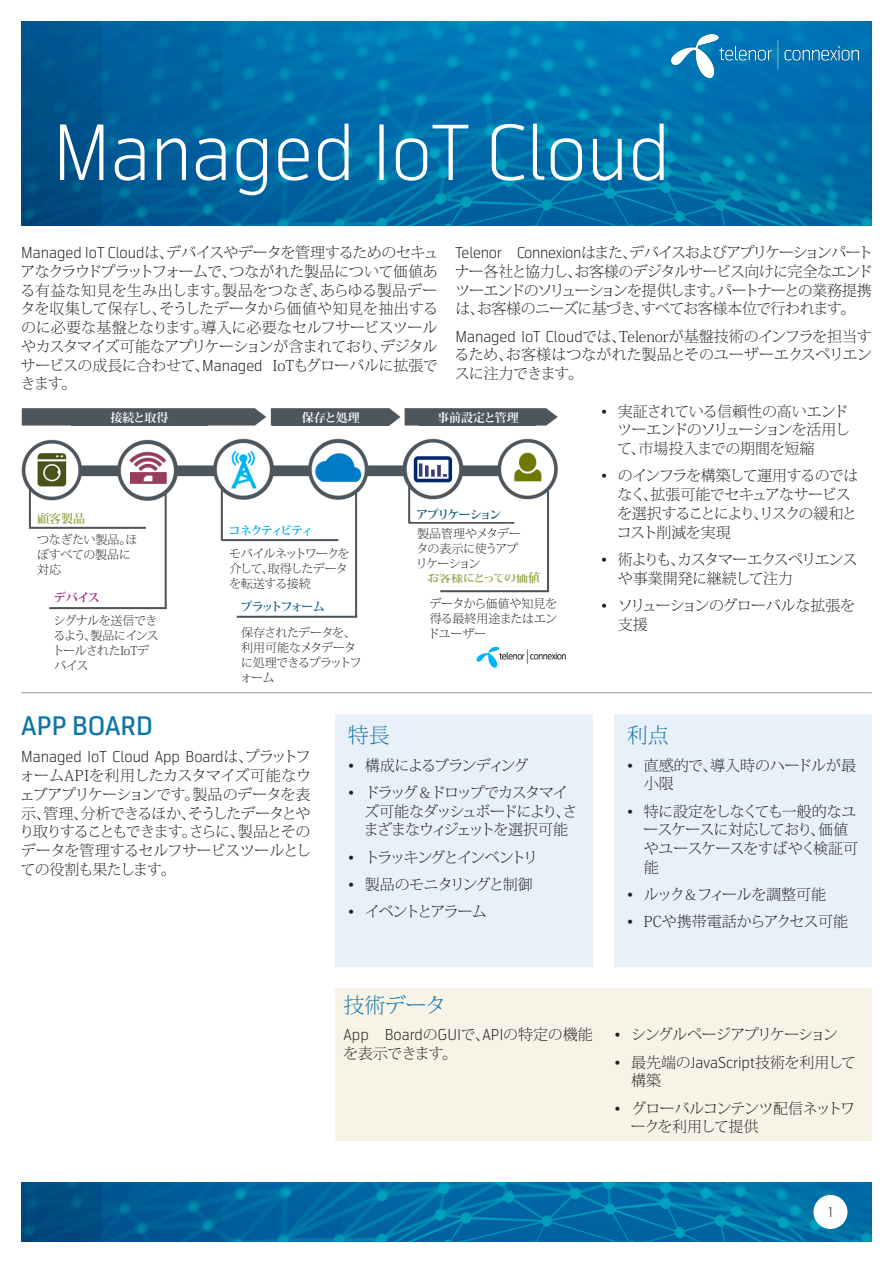
<style>
.page{position:relative;width:893px;height:1263px;background:#fff}
.page>*{position:absolute;margin:0;border:0;box-sizing:border-box;transform-origin:0 0}
.t1{font:300 75px "Telenor";color:#fff}
.Grand_mellom_heading{font:500 25.5px "Telenor";color:#0f74a8}
.mellomheading_mincho{font:200 21px "Koz Min Pr 6 N";letter-spacing:-.005em;color:#0f74a8}
.Brød_mincho{font:200 15px/18.8px "Koz Min Pr 6 N";letter-spacing:-.04em;color:#231f20;text-align:justify}
.Bullets_mincho{font:200 15px/18.8px "Koz Min Pr 6 N";letter-spacing:-.06em;color:#231f20}
.Bullets_mincho-2{font:200 15px/18.8px "Koz Min Pr 6 N";letter-spacing:-.04em;color:#231f20}
.Bullets_mincho-3{font:200 15px/18.8px "Koz Min Pr 6 N";letter-spacing:-.1em;color:#231f20}
.Bullets_mincho-4{font:200 15px/18.8px "Koz Min Pr 6 N";color:#231f20}
.Bullets_mincho-5{font:200 15px/18.8px "Koz Min Pr 6 N";letter-spacing:-.005em;color:#231f20}
.Bullets_mincho-6{font:200 15px "Koz Min Pr 6 N";letter-spacing:-.12em;color:#231f20}
.Bullets_mincho-7{font:200 15px "Koz Min Pr 6 N";letter-spacing:-.025em;color:#231f20}
.Bullets_mincho-8{font:200 15px "Koz Min Pr 6 N";letter-spacing:-.11em;color:#231f20}
.Bullets_mincho-9{font:200 15px "Koz Min Pr 6 N";letter-spacing:-.095em;color:#231f20}
.t2{font:300 13.5px "Telenor";color:#231f20}
.Brød_mincho-2{font:200 12px/15px "Koz Min Pr 6 N";letter-spacing:-.04em;color:#231f20}
.Brød_mincho-3{font:200 12px/15px "Koz Min Pr 6 N";letter-spacing:-.06em;color:#231f20}
.Brød_mincho-4{font:200 12px/15px "Koz Min Pr 6 N";letter-spacing:-.065em;color:#231f20}
.Brød_mincho-5{font:200 12px/15px "Koz Min Pr 6 N";letter-spacing:-.07em;color:#231f20}
.Brød_mincho-6{font:200 12px/15px "Koz Min Pr 6 N";letter-spacing:-.01em;color:#231f20}
.Brød_mincho-7{font:700 12px "Koz Min Pr 6 N";color:#fff}
.Brød_mincho-8{font:700 12px "Koz Min Pr 6 N";letter-spacing:-.005em;color:#93a445}
.Brød_mincho-9{font:700 12px "Koz Min Pr 6 N";letter-spacing:-.12em;color:#00aeef}
.Brød_mincho-10{font:700 12px "Koz Min Pr 6 N";letter-spacing:-.12em;color:#0f577d}
.Brød_mincho-11{font:700 12px "Koz Min Pr 6 N";letter-spacing:-.15em;color:#0e6695}
.Brød_mincho-12{font:700 12px "Koz Min Pr 6 N";color:#a0218c}
.s1{font-family:"Telenor";font-weight:300}
</style>
<div class="page">
<img style="left:21px;top:21px;width:851px;height:204px">
<img style="left:21px;top:1182px;width:851px;height:60px">
<div style="left:813px;top:1195px;width:34px;height:34px;background:#fff;border-radius:50%"></div>
<div style="left:335px;top:714px;width:258px;height:253px;background:#e8f0f9"></div>
<div style="left:614px;top:714px;width:258px;height:253px;background:#e8f0f9"></div>
<div style="left:335px;top:988px;width:537px;height:153px;background:#f8f3e7"></div>
<hr style="left:21px;top:692px;width:851px;height:1px;background:#959ca1">
<img style="left:672px;top:34px;width:187px;height:44px">
<img style="left:21px;top:408px;width:545px;height:260px">
<div style="left:71px;top:410px;width:136px;height:15px;background:#4d555d"></div>
<div style="left:33px;top:511px;width:114px;height:15px;background:#fff"></div>
<div style="left:225px;top:522px;width:114px;height:16px;background:#fff"></div>
<div style="left:412px;top:507px;width:114px;height:15px;background:#fff"></div>
<div style="left:423px;top:566px;width:122px;height:23px;background:#fff"></div>
<div style="left:237px;top:599px;width:114px;height:15px;background:#fff"></div>
<div style="left:50px;top:590px;width:114px;height:15px;background:#fff"></div>
<div style="left:33px;top:532px;width:114px;height:44px;background:#fff"></div>
<div style="left:225px;top:544px;width:126px;height:49px;background:#fff"></div>
<div style="left:413px;top:524px;width:114px;height:49px;background:#fff"></div>
<div style="left:425px;top:593px;width:139px;height:52px;background:#fff"></div>
<div style="left:237px;top:620px;width:128px;height:69px;background:#fff"></div>
<div style="left:50px;top:611px;width:116px;height:62px;background:#fff"></div>
<div style="left:273px;top:410px;width:116px;height:15px;background:#4d555d"></div>
<div style="left:420px;top:410px;width:116px;height:15px;background:#4d555d"></div>
<p class="t1" style="left:53px;top:107px;width:619px">Managed IoT Cloud</p>
<p class="Brød_mincho" style="left:20px;top:244px;width:420px"><span class="s1">Managed IoT Cloud</span>は、デバイスやデータを管理するためのセキュアなクラウドプラットフォームで、つながれた製品について価値ある有益な知見を生み出します。製品をつなぎ、あらゆる製品データを収集して保存し、そうしたデータから価値や知見を抽出するのに必要な基盤となります。導入に必要なセルフサービスツールやカスタマイズ可能なアプリケーションが含まれており、デジタルサービスの成長に合わせて、<span class="s1">Managed</span> IoTもグローバルに拡張できます。</p>
<p class="Brød_mincho" style="left:455px;top:244px;width:420px"><span class="s1">Telenor Connexion</span>はまた、デバイスおよびアプリケーションパートナー各社と協力し、お客様のデジタルサービス向けに完全なエンドツーエンドのソリューションを提供します。パートナーとの業務提携は、お客様のニーズに基づき、すべてお客様本位で行われます。</p>
<p class="Brød_mincho" style="left:455px;top:327px;width:419px"><span class="s1">Managed IoT Cloud</span>では、Telenorが基盤技術のインフラを担当するため、お客様はつながれた製品とそのユーザーエクスペリエンスに注力できます。</p>
<p class="Brød_mincho-7" style="left:111px;top:411px;width:59px">接続と取得</p>
<p class="Brød_mincho-8" style="left:37px;top:512px;width:49px">顧客製品</p>
<p class="Brød_mincho-6" style="left:37px;top:532px;width:102px">つなぎたい製品。ほぼすべての製品に対応</p>
<p class="Brød_mincho-12" style="left:54px;top:591px;width:47px">デバイス</p>
<p class="Brød_mincho-2" style="left:52px;top:613px;width:108px">シグナルを送信できるよう、製品にインストールされたIoTデバイス</p>
<p class="Brød_mincho-7" style="left:302px;top:411px;width:59px">保存と処理</p>
<p class="Brød_mincho-7" style="left:437px;top:411px;width:83px">事前設定と管理</p>
<p class="Brød_mincho-10" style="left:416px;top:508px;width:87px">アプリケーション</p>
<p class="Brød_mincho-9" style="left:229px;top:524px;width:86px">コネクティビティ</p>
<p class="Brød_mincho-5" style="left:416px;top:526px;width:107px">製品管理やメタデータの表示に使うアプリケーション</p>
<p class="Brød_mincho-2" style="left:429px;top:597px;width:129px">データから価値や知見を得る最終用途またはエン</p>
<p class="Brød_mincho-4" style="left:229px;top:546px;width:122px">モバイルネットワークを介して、取得したデータを転送する接続</p>
<p class="Brød_mincho-8" style="left:427px;top:571px;width:115px">お客様にとっての価値</p>
<p class="Brød_mincho-11" style="left:241px;top:600px;width:86px">プラットフォーム</p>
<p class="Brød_mincho-3" style="left:241px;top:625px;width:116px">保存されたデータを、</p>
<p class="Brød_mincho-2" style="left:428px;top:627px;width:60px">ドユーザー</p>
<p class="Brød_mincho-3" style="left:240px;top:640px;width:123px">利用可能なメタデータに処理できるプラットフォーム</p>
<p class="Grand_mellom_heading" style="left:21px;top:710px;width:133px">APP BOARD</p>
<p class="Brød_mincho" style="left:20px;top:748px;width:293px"><span class="s1">Managed IoT Cloud App Board</span>は、プラットフォームAPIを利用したカスタマイズ可能なウェブアプリケーションです。製品のデータを表示、管理、分析できるほか、そうしたデータとやり取りすることもできます。さらに、製品とそのデータを管理するセルフサービスツールとしての役割も果たします。</p>
<p class="mellomheading_mincho" style="left:348px;top:724px;width:43px">特長</p>
<p class="Bullets_mincho-8" style="left:348px;top:757px;width:182px">• 構成によるブランディング</p>
<p class="Bullets_mincho-3" style="left:364px;top:783px;width:215px;text-indent:-16px">• ドラッグ＆ドロップでカスタマイズ可能なダッシュボードにより、さまざまなウィジェットを選択可能</p>
<p class="Bullets_mincho-6" style="left:348px;top:849px;width:192px">• トラッキングとインベントリ</p>
<p class="Bullets_mincho" style="left:348px;top:875px;width:186px">• 製品のモニタリングと制御</p>
<p class="Bullets_mincho-9" style="left:348px;top:903px;width:141px">• イベントとアラーム</p>
<p class="Bullets_mincho-2" style="left:617px;top:402px;width:235px;text-indent:-16px">• 実証されている信頼性の高いエンドツーエンドのソリューションを活用して、市場投入までの期間を短縮</p>
<p class="Bullets_mincho" style="left:617px;top:467px;width:243px;text-indent:-16px">• のインフラを構築して運用するのではなく、拡張可能でセキュアなサービスを選択することにより、リスクの緩和とコスト削減を実現</p>
<p class="Bullets_mincho" style="left:618px;top:550px;width:241px;text-indent:-17px">• 術よりも、カスタマーエクスペリエンスや事業開発に継続して注力</p>
<p class="Bullets_mincho-2" style="left:618px;top:596px;width:239px;text-indent:-17px">• ソリューションのグローバルな拡張を支援</p>
<p class="mellomheading_mincho" style="left:627px;top:724px;width:43px">利点</p>
<p class="Bullets_mincho-4" style="left:644px;top:756px;width:214px;text-indent:-17px">• 直感的で、導入時のハードルが最小限</p>
<p class="Bullets_mincho-2" style="left:644px;top:802px;width:216px;text-indent:-17px">• 特に設定をしなくても一般的なユースケースに対応しており、価値やユースケースをすばやく検証可能</p>
<p class="Bullets_mincho-7" style="left:627px;top:886px;width:201px">• ルック＆フィールを調整可能</p>
<p class="Bullets_mincho-4" style="left:627px;top:913px;width:223px">• PCや携帯電話からアクセス可能</p>
<p class="mellomheading_mincho" style="left:344px;top:993px;width:104px">技術データ</p>
<p class="Brød_mincho" style="left:343px;top:1026px;width:251px"><span class="s1">App Board</span>の<span class="s1">GUI</span>で、<span class="s1">API</span>の特定の機能を表示できます。</p>
<p class="Bullets_mincho" style="left:614px;top:1026px;width:225px">• シングルページアプリケーション</p>
<p class="Bullets_mincho-5" style="left:631px;top:1053px;width:226px;text-indent:-17px">• 最先端の<span class="s1">JavaScript</span>技術を利用して構築</p>
<p class="Bullets_mincho" style="left:631px;top:1099px;width:226px;text-indent:-17px">• グローバルコンテンツ配信ネットワークを利用して提供</p>
<p class="t2" style="left:828px;top:1204px;width:6px">1</p>
</div>
